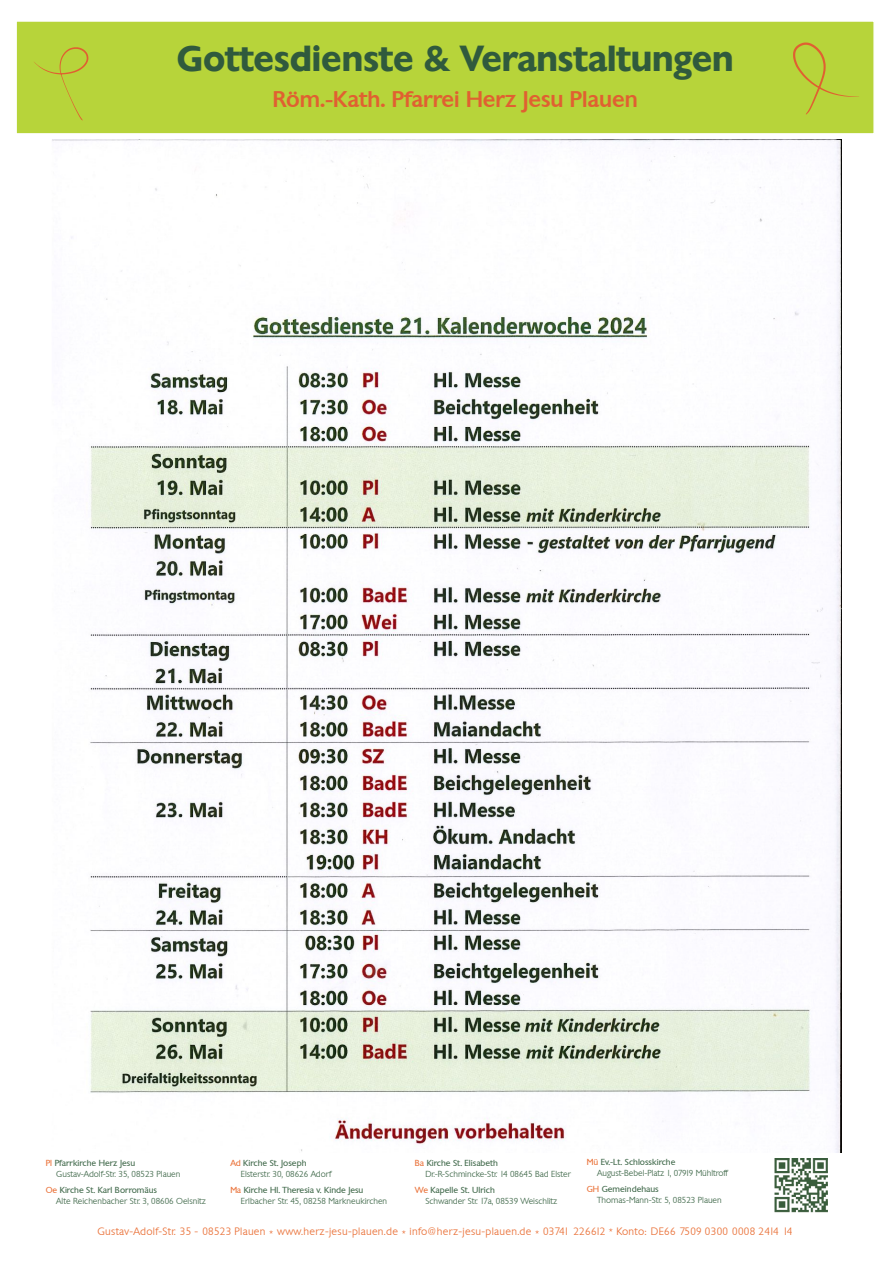
<style>
.page{position:relative;width:893px;height:1264px;background:#fff}
.page>*{position:absolute;margin:0;border:0;box-sizing:border-box;transform-origin:0 0}
.t1{font:600 35.25px "Chantilly";color:#305a3d}
.t2{font:500 22.05px "Chantilly";color:#e06031}
.t3{font:300 10.5px "Chantilly";letter-spacing:.03em;color:#ea733b}
.t4{font:300 8.55px/10.5px "Chantilly";color:#446c4e}
.s1{font-weight:400;color:#ea733b}
.s2{font-weight:400}
</style>
<div class="page">
<img style="left:52px;top:139px;width:789px;height:1012px">
<div style="left:16px;top:20px;width:858px;height:114px;background:#b7d43a;border:1px solid #fff"></div>
<svg style="left:793px;top:42px;width:66px;height:72px"></svg>
<svg style="left:34px;top:47px;width:54px;height:73px"></svg>
<img style="left:774px;top:1158px;width:54px;height:54px">
<h1 class="t1" style="left:177px;top:36px;width:558px">Gottesdienste &amp; Veranstaltungen</h1>
<h2 class="t2" style="left:273px;top:85px;width:367px">Röm.-Kath. Pfarrei Herz Jesu Plauen</h2>
<p class="t4" style="left:597px;top:1156px;width:132px;text-indent:-10px"><span class="s1">Mü</span> <span class="s2">Ev.-Lt. Schlosskirche<br></span>August-Bebel-Platz 1, 07919 Mühltroff</p>
<p class="t4" style="left:597px;top:1183px;width:126px;text-indent:-10px"><span class="s1">GH</span> <span class="s2">Gemeindehaus<br></span>Thomas-Mann-Str. 5, 08523 Plauen</p>
<p class="t3" style="left:97px;top:1224px;width:696px">Gustav-Adolf-Str. 35 - 08523 Plauen * www.herz-jesu-plauen.de * info@herz-jesu-plauen.de * 03741 226612 * Konto: DE66 7509 0300 0008 2414 14</p>
<p class="t4" style="left:56px;top:1158px;width:126px;text-indent:-11px"><span class="s1">Pl</span> <span class="s2">Pfarrkirche Herz Jesu<br></span>Gustav-Adolf-Str. 35, 08523 Plauen</p>
<p class="t4" style="left:56px;top:1185px;width:151px;text-indent:-11px"><span class="s1">Oe</span> <span class="s2">Kirche St. Karl Borromäus<br></span>Alte Reichenbacher Str. 3, 08606 Oelsnitz</p>
<p class="t4" style="left:241px;top:1158px;width:92px;text-indent:-10px"><span class="s1">Ad</span> <span class="s2">Kirche St. Joseph<br></span>Elsterstr. 30, 08626 Adorf</p>
<p class="t4" style="left:241px;top:1185px;width:148px;text-indent:-10px"><span class="s1">Ma</span> <span class="s2">Kirche Hl. Theresia v. Kinde Jesu<br></span>Erlbacher Str. 45, 08258 Markneukirchen</p>
<p class="t4" style="left:425px;top:1158px;width:147px;text-indent:-10px"><span class="s1">Ba</span> <span class="s2">Kirche St. Elisabeth<br></span>Dr.-R-Schmincke-Str. 14 08645 Bad Elster</p>
<p class="t4" style="left:425px;top:1185px;width:133px;text-indent:-10px"><span class="s1">We</span> <span class="s2">Kapelle St. Ulrich<br></span>Schwander Str. 17a, 08539 Weischlitz</p>
</div>
